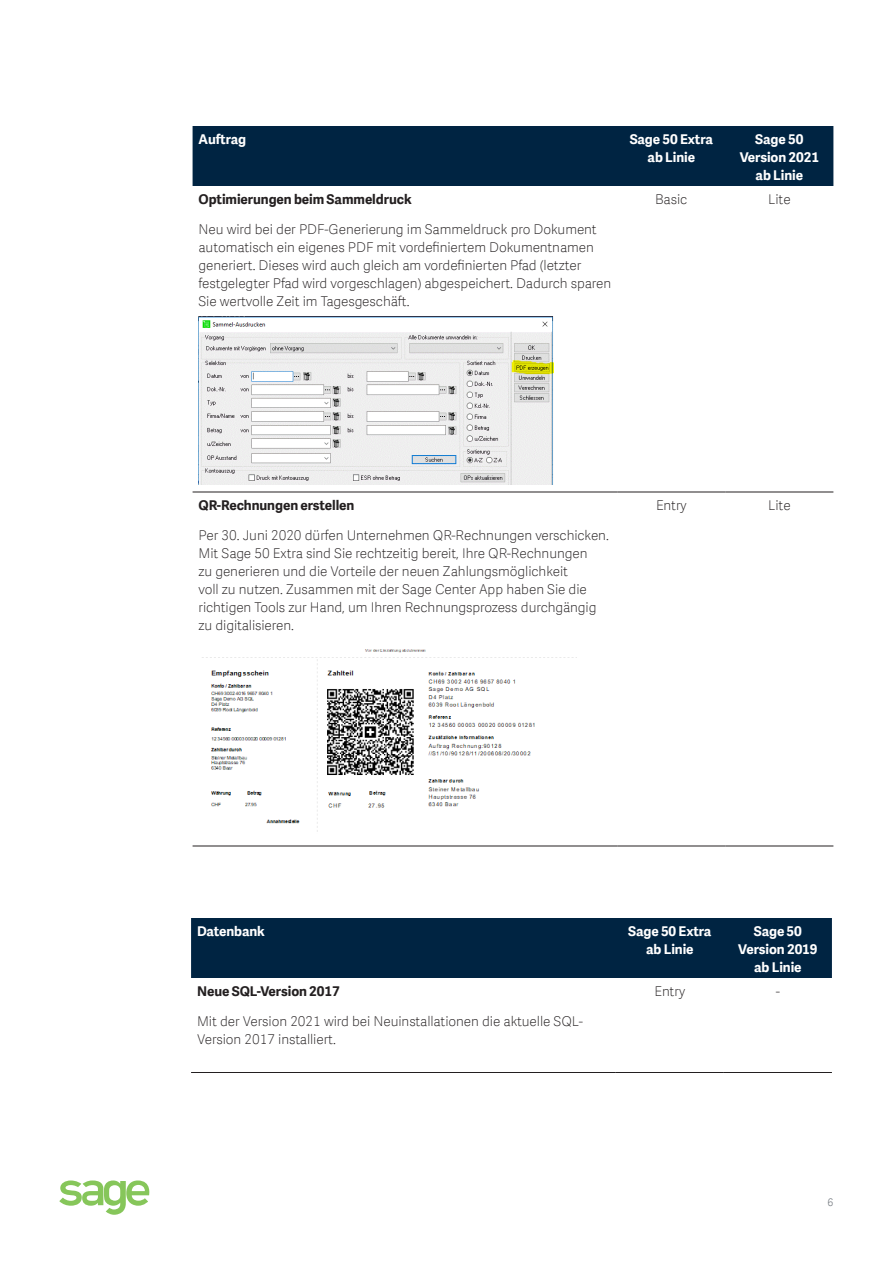
<style>
.page{position:relative;width:893px;height:1263px;background:#fff}
.page>*{position:absolute;margin:0;border:0;box-sizing:border-box;transform-origin:0 0}
.TABLE-_Body_Copy{font:13.5px/18px "Adelle Sans SAGE Th";letter-spacing:-.005em;color:#231f20}
.TABLE-_DB_Body_Bold{font:700 13.5px/18px "Adelle Sans SAGE";letter-spacing:-.005em;color:#fff;text-align:center}
.TABLE-_Body_Copy-2{font:700 13.5px "Adelle Sans SAGE";letter-spacing:-.005em;color:#231f20}
.t1{font:10.5px "Adelle Sans SAGE Lt";color:#787d83}
</style>
<div class="page">
<div style="left:192px;top:126px;width:641px;height:60px;background:#002442"></div>
<hr style="left:192px;top:492px;width:425px;height:1px;background:#231f20">
<hr style="left:192px;top:846px;width:425px;height:1px;background:#231f20">
<hr style="left:617px;top:492px;width:108px;height:1px;background:#231f20">
<hr style="left:725px;top:492px;width:108px;height:1px;background:#231f20">
<hr style="left:617px;top:846px;width:108px;height:1px;background:#231f20">
<hr style="left:725px;top:846px;width:108px;height:1px;background:#231f20">
<img style="left:198px;top:316px;width:355px;height:168px">
<img style="left:202px;top:650px;width:372px;height:182px">
<div style="left:191px;top:918px;width:640px;height:60px;background:#002442"></div>
<hr style="left:191px;top:1072px;width:424px;height:1px;background:#231f20">
<hr style="left:615px;top:1072px;width:108px;height:1px;background:#231f20">
<hr style="left:723px;top:1072px;width:108px;height:1px;background:#231f20">
<svg style="left:59px;top:1181px;width:91px;height:34px"></svg>
<p class="TABLE-_DB_Body_Bold" style="left:198px;top:130px;width:49px">Auftrag</p>
<p class="TABLE-_DB_Body_Bold" style="left:629px;top:130px;width:85px">Sage 50 Extra ab Linie</p>
<p class="TABLE-_DB_Body_Bold" style="left:739px;top:130px;width:81px">Sage 50<br>Version 2021 ab Linie</p>
<p class="TABLE-_Body_Copy-2" style="left:198px;top:189px;width:214px">Optimierungen beim Sammeldruck</p>
<p class="TABLE-_Body_Copy" style="left:198px;top:220px;width:414px">Neu wird bei der PDF-Generierung im Sammeldruck pro Dokument automatisch ein eigenes PDF mit vordefiniertem Dokumentnamen generiert. Dieses wird auch gleich am vordefinierten Pfad (letzter festgelegter Pfad wird vorgeschlagen) abgespeichert. Dadurch sparen Sie wertvolle Zeit im Tagesgeschäft.</p>
<p class="TABLE-_Body_Copy" style="left:655px;top:190px;width:34px">Basic</p>
<p class="TABLE-_Body_Copy" style="left:768px;top:190px;width:24px">Lite</p>
<p class="TABLE-_Body_Copy-2" style="left:198px;top:495px;width:157px">QR-Rechnungen erstellen</p>
<p class="TABLE-_Body_Copy" style="left:198px;top:526px;width:412px">Per 30. Juni 2020 dürfen Unternehmen QR-Rechnungen verschicken.<br>Mit Sage 50 Extra sind Sie rechtzeitig bereit, Ihre QR-Rechnungen<br>zu generieren und die Vorteile der neuen Zahlungsmöglichkeit<br>voll zu nutzen. Zusammen mit der Sage Center App haben Sie die richtigen Tools zur Hand, um Ihren Rechnungsprozess durchgängig zu digitalisieren.</p>
<p class="TABLE-_Body_Copy" style="left:656px;top:496px;width:32px">Entry</p>
<p class="TABLE-_Body_Copy" style="left:768px;top:496px;width:24px">Lite</p>
<p class="TABLE-_DB_Body_Bold" style="left:197px;top:922px;width:69px">Datenbank</p>
<p class="TABLE-_DB_Body_Bold" style="left:628px;top:922px;width:85px">Sage 50 Extra ab Linie</p>
<p class="TABLE-_DB_Body_Bold" style="left:738px;top:922px;width:81px">Sage 50<br>Version 2019 ab Linie</p>
<p class="TABLE-_Body_Copy-2" style="left:197px;top:981px;width:144px">Neue SQL-Version 2017</p>
<p class="TABLE-_Body_Copy" style="left:197px;top:1012px;width:387px">Mit der Version 2021 wird bei Neuinstallationen die aktuelle SQL-<br>Version 2017 installiert.</p>
<p class="TABLE-_Body_Copy" style="left:654px;top:982px;width:32px">Entry</p>
<p class="TABLE-_Body_Copy" style="left:775px;top:982px;width:6px">-</p>
<p class="t1" style="left:827px;top:1195px;width:7px">6</p>
</div>
